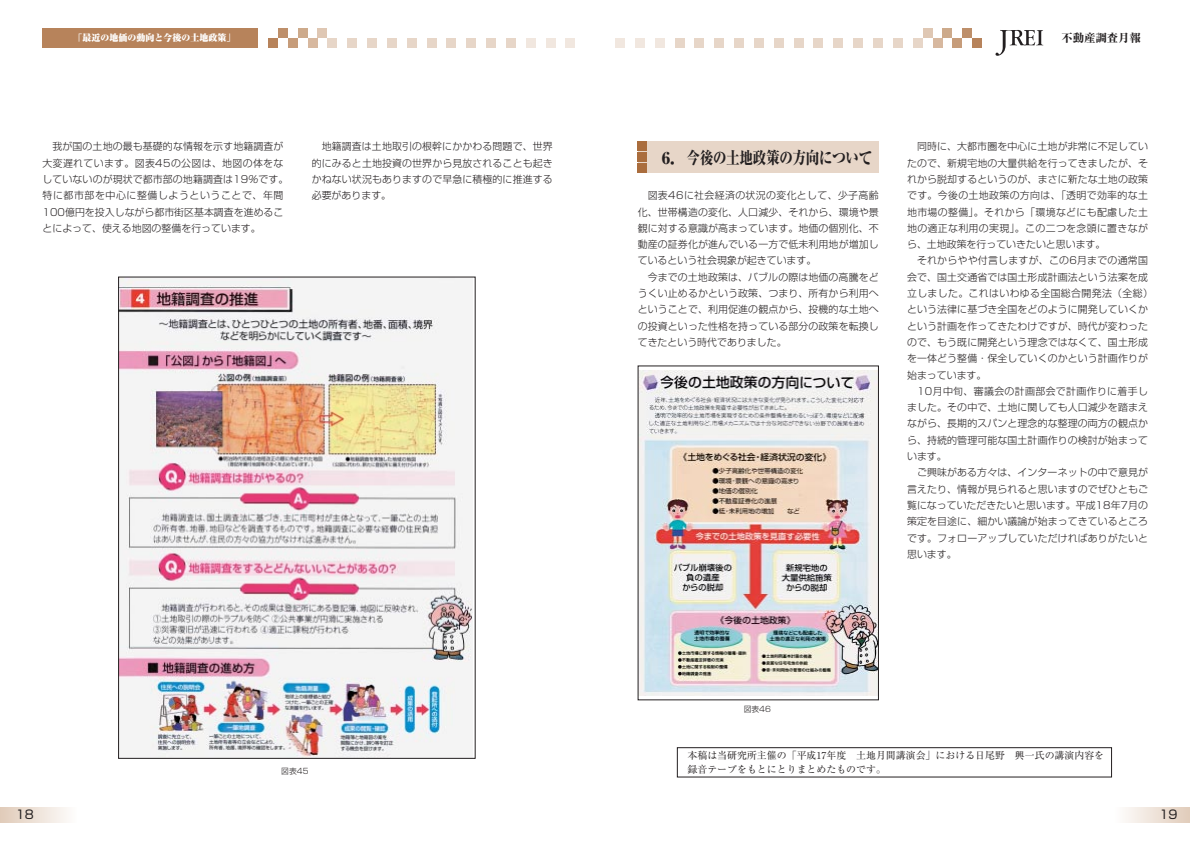
<style>
.page{position:relative;width:1190px;height:841px;background:#fff}
.page>*{position:absolute;margin:0;border:0;box-sizing:border-box;transform-origin:0 0}
.t1{font:800 17px "Ryumin";letter-spacing:-.025em;color:#231f20}
.t2{font:12px "Shin Go";color:#231f20}
.t3{font:800 11.3px "Ryumin";color:#231f20}
.t4{font:300 9.9px/16.3px "Shin Go";letter-spacing:.015em;color:#231f20;text-align:justify}
.t5{font:9.9px/14px "Ryumin";color:#231f20}
.t6{font:900 9px "Ryumin";color:#fff}
.t7{font:300 7.8px "Shin Go";color:#231f20}
</style>
<div class="page">
<svg style="left:0;top:808px;width:67px;height:14px"></svg>
<svg style="left:1125px;top:808px;width:65px;height:14px"></svg>
<img style="left:640px;top:370px;width:237px;height:326px">
<div style="left:638px;top:366px;width:241px;height:334px;border:1px solid #231f20"></div>
<img style="left:120px;top:279px;width:353px;height:478px">
<div style="left:43px;top:28px;width:215px;height:20px;background:#b7835b"></div>
<div style="left:347px;top:38px;width:10px;height:10px;background:#e7d6c8"></div>
<svg style="left:996px;top:30px;width:47px;height:26px"></svg>
<div style="left:268px;top:38px;width:10px;height:10px;background:#b7835b"></div>
<div style="left:278px;top:28px;width:10px;height:10px;background:#be8f6a"></div>
<div style="left:288px;top:38px;width:10px;height:10px;background:#c69c7a"></div>
<div style="left:298px;top:28px;width:10px;height:10px;background:#cdaa8b"></div>
<div style="left:308px;top:38px;width:9px;height:10px;background:#d7b89f"></div>
<div style="left:317px;top:28px;width:10px;height:10px;background:#dfc7b3"></div>
<div style="left:327px;top:38px;width:10px;height:10px;background:#e7d6c8"></div>
<div style="left:893px;top:38px;width:10px;height:10px;background:#e7d6c8"></div>
<div style="left:913px;top:38px;width:10px;height:10px;background:#e7d6c8"></div>
<div style="left:923px;top:28px;width:10px;height:10px;background:#dfc7b3"></div>
<div style="left:933px;top:38px;width:10px;height:10px;background:#d7b89f"></div>
<div style="left:943px;top:28px;width:9px;height:10px;background:#cdaa8b"></div>
<div style="left:952px;top:38px;width:10px;height:10px;background:#c69c7a"></div>
<div style="left:962px;top:28px;width:10px;height:10px;background:#be8f6a"></div>
<div style="left:972px;top:38px;width:10px;height:10px;background:#b7835b"></div>
<div style="left:367px;top:38px;width:10px;height:10px;background:#e7d6c8"></div>
<div style="left:387px;top:38px;width:10px;height:10px;background:#e7d6c8"></div>
<div style="left:407px;top:38px;width:10px;height:10px;background:#e7d6c8"></div>
<div style="left:427px;top:38px;width:10px;height:10px;background:#e7d6c8"></div>
<div style="left:446px;top:38px;width:10px;height:10px;background:#e7d6c8"></div>
<div style="left:466px;top:38px;width:10px;height:10px;background:#e7d6c8"></div>
<div style="left:486px;top:38px;width:10px;height:10px;background:#e7d6c8"></div>
<div style="left:506px;top:38px;width:10px;height:10px;background:#e7d6c8"></div>
<div style="left:526px;top:38px;width:10px;height:10px;background:#f1e7df"></div>
<div style="left:546px;top:38px;width:10px;height:10px;background:#f1e7df"></div>
<div style="left:566px;top:38px;width:9px;height:10px;background:#f1e7df"></div>
<div style="left:873px;top:38px;width:10px;height:10px;background:#e7d6c8"></div>
<div style="left:853px;top:38px;width:10px;height:10px;background:#e7d6c8"></div>
<div style="left:833px;top:38px;width:10px;height:10px;background:#e7d6c8"></div>
<div style="left:814px;top:38px;width:9px;height:10px;background:#e7d6c8"></div>
<div style="left:794px;top:38px;width:10px;height:10px;background:#e7d6c8"></div>
<div style="left:774px;top:38px;width:10px;height:10px;background:#e7d6c8"></div>
<div style="left:754px;top:38px;width:10px;height:10px;background:#e7d6c8"></div>
<div style="left:734px;top:38px;width:10px;height:10px;background:#e7d6c8"></div>
<div style="left:714px;top:38px;width:10px;height:10px;background:#e7d6c8"></div>
<div style="left:694px;top:38px;width:10px;height:10px;background:#e7d6c8"></div>
<div style="left:675px;top:38px;width:10px;height:10px;background:#e7d6c8"></div>
<div style="left:655px;top:38px;width:10px;height:10px;background:#f1e7df"></div>
<div style="left:635px;top:38px;width:10px;height:10px;background:#f1e7df"></div>
<div style="left:615px;top:38px;width:10px;height:10px;background:#f1e7df"></div>
<div style="left:638px;top:142px;width:241px;height:31px;background:#e7d6c8"></div>
<div style="left:638px;top:142px;width:9px;height:9px;background:#aa6d3d"></div>
<div style="left:638px;top:153px;width:9px;height:9px;background:#aa6d3d"></div>
<div style="left:638px;top:164px;width:9px;height:9px;background:#aa6d3d"></div>
<div style="left:677px;top:747px;width:435px;height:30px;border:1px solid #231f20"></div>
<p class="t6" style="left:73px;top:35px;width:163px">「最近の地価の動向と今後の土地政策」</p>
<p class="t3" style="left:1062px;top:34px;width:81px">不動産調査月報</p>
<p class="t4" style="left:43px;top:140px;width:247px;text-align:left;text-indent:10px">我が国の土地の最も基礎的な情報を示す地籍調査が大変遅れています。図表45の公図は、地図の体をなしていないのが現状で都市部の地籍調査は19％です。特に都市部を中心に整備しようということで、年間<br>100億円を投入しながら都市街区基本調査を進めることによって、使える地図の整備を行っています。</p>
<p class="t4" style="left:312px;top:140px;width:242px;text-indent:10px">地籍調査は土地取引の根幹にかかわる問題で、世界的にみると土地投資の世界から見放されることも起きかねない状況もありますので早急に積極的に推進する必要があります。</p>
<p class="t7" style="left:281px;top:768px;width:29px">図表45</p>
<h1 class="t1" style="left:662px;top:152px;width:212px">6．今後の土地政策の方向について</h1>
<p class="t4" style="left:638px;top:189px;width:242px;text-indent:10px">図表46に社会経済の状況の変化として、少子高齢化、世帯構造の変化、人口減少、それから、環境や景観に対する意識が高まっています。地価の個別化、不動産の証券化が進んでいる一方で低未利用地が増加しているという社会現象が起きています。</p>
<p class="t4" style="left:638px;top:270px;width:242px;text-indent:10px">今までの土地政策は、バブルの際は地価の高騰をどうくい止めるかという政策、つまり、所有から利用へということで、利用促進の観点から、投機的な土地への投資といった性格を持っている部分の政策を転換してきたという時代でありました。</p>
<p class="t4" style="left:907px;top:140px;width:242px;text-indent:10px">同時に、大都市圏を中心に土地が非常に不足していたので、新規宅地の大量供給を行ってきましたが、それから脱却するというのが、まさに新たな土地の政策です。今後の土地政策の方向は、「透明で効率的な土地市場の整備」。それから「環境などにも配慮した土地の適正な利用の実現」。この二つを念頭に置きながら、土地政策を行っていきたいと思います。</p>
<p class="t4" style="left:907px;top:254px;width:247px;text-align:left;text-indent:10px">それからやや付言しますが、この6月までの通常国会で、国土交通省では国土形成計画法という法案を成立しました。これはいわゆる全国総合開発法（全総）という法律に基づき全国をどのように開発していくかという計画を作ってきたわけですが、時代が変わったので、もう既に開発という理念ではなくて、国土形成を一体どう整備・保全していくのかという計画作りが始まっています。</p>
<p class="t4" style="left:907px;top:384px;width:242px;text-indent:10px">10月中旬、審議会の計画部会で計画作りに着手しました。その中で、土地に関しても人口減少を踏まえながら、長期的スパンと理念的な整理の両方の観点から、持続的管理可能な国土計画作りの検討が始まっています。</p>
<p class="t4" style="left:907px;top:466px;width:242px;text-indent:10px">ご興味がある方々は、インターネットの中で意見が言えたり、情報が見られると思いますのでぜひともご覧になっていただきたいと思います。平成18年7月の策定を目途に、細かい議論が始まってきているところです。フォローアップしていただければありがたいと思います。</p>
<p class="t7" style="left:744px;top:706px;width:29px">図表46</p>
<p class="t5" style="left:688px;top:749px;width:418px">本稿は当研究所主催の「平成17年度　土地月間講演会」における日尾野　興一氏の講演内容を録音テープをもとにとりまとめたものです。</p>
<p class="t2" style="left:16px;top:810px;width:20px">18</p>
<p class="t2" style="left:1159px;top:810px;width:20px">19</p>
</div>
